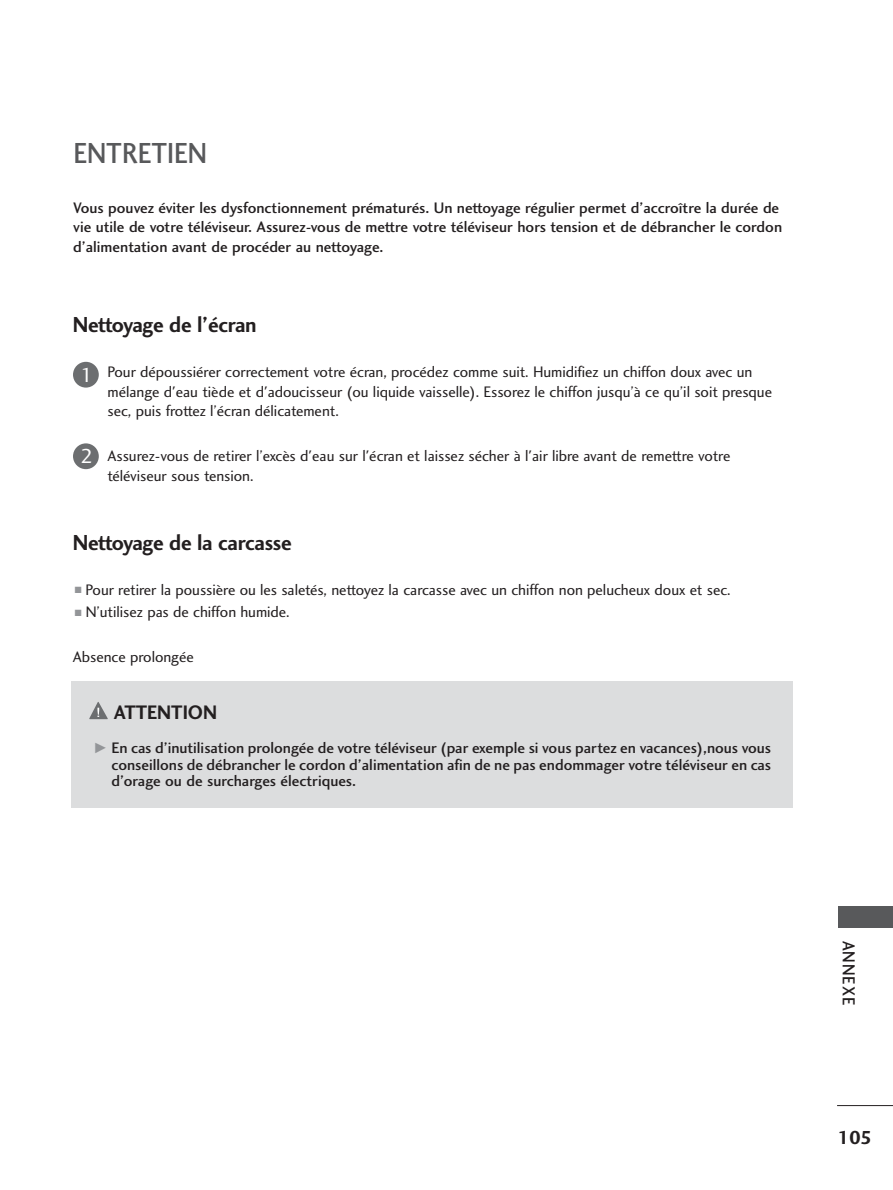
<style>
.page{position:relative;width:893px;height:1190px;background:#fff}
.page>*{position:absolute;margin:0;border:0;box-sizing:border-box;transform-origin:0 0}
.t1{font:30px "Charlotte Sans Medium Plain";color:#58595b;scale:.9 1}
.t2{font:22.5px "Charlotte Sans Bold Plain";letter-spacing:-.01em;color:#231f20;scale:.95 1}
.t3{font:21px "Charlotte Sans Book Plain";color:#fff}
.t4{font:20.25px "Charlotte Sans Bold Plain";color:#231f20;scale:.95 1}
.t5{font:19.5px "Charlotte Sans Bold Plain";color:#231f20}
.t6{font:18px "Charlotte Sans Medium Plain";letter-spacing:.06em;color:#231f20;scale:.9 1}
.t7{font:15.75px/19.5px "Charlotte Sans Book Plain";letter-spacing:-.005em;color:#231f20}
.t8{font:15.75px/19.5px "Charlotte Sans Medium Plain";color:#231f20}
.s1{color:#939598}
.s2{font-family:"FZDING33";font-size:12px;color:#939598}
</style>
<div class="page">
<hr style="left:837px;top:1105px;width:55px;height:1px;background:#231f20">
<div style="left:838px;top:906px;width:54px;height:21px;background:#58595b"></div>
<div style="left:71px;top:681px;width:722px;height:127px;background:#dcddde"></div>
<svg style="left:89px;top:702px;width:19px;height:17px"></svg>
<div style="left:73px;top:362px;width:26px;height:25px;background:#6c6e70;border-radius:50%"></div>
<div style="left:73px;top:443px;width:26px;height:26px;background:#6c6e70;border-radius:50%"></div>
<h1 class="t1" style="left:73px;top:142px;width:150px">ENTRETIEN</h1>
<p class="t8" style="left:73px;top:199px;width:710px">Vous pouvez éviter les dysfonctionnement prématurés. Un nettoyage régulier permet d’accroître la durée de vie utile de votre téléviseur. Assurez-vous de mettre votre téléviseur hors tension et de débrancher le cordon d’alimentation avant de procéder au nettoyage.</p>
<h2 class="t2" style="left:73px;top:316px;width:195px">Nettoyage de l’écran</h2>
<p class="t7" style="left:107px;top:364px;width:666px">Pour dépoussiérer correctement votre écran, procédez comme suit. Humidifiez un chiffon doux avec un mélange d'eau tiède et d'adoucisseur (ou liquide vaisselle). Essorez le chiffon jusqu’à ce qu’il soit presque sec, puis frottez l’écran délicatement.</p>
<p class="t7" style="left:107px;top:448px;width:624px">Assurez-vous de retirer l’excès d'eau sur l'écran et laissez sécher à l'air libre avant de remettre votre téléviseur sous tension.</p>
<h3 class="t3" style="left:80px;top:366px;width:14px">1</h3>
<h3 class="t3" style="left:80px;top:448px;width:14px">2</h3>
<h2 class="t2" style="left:73px;top:534px;width:232px">Nettoyage de la carcasse</h2>
<p class="t7" style="left:75px;top:581px;width:657px"><span class="s1">■</span> Pour retirer la poussière ou les saletés, nettoyez la carcasse avec un chiffon non pelucheux doux et sec.</p>
<p class="t7" style="left:75px;top:603px;width:216px"><span class="s1">■</span> N’utilisez pas de chiffon humide.</p>
<p class="t7" style="left:73px;top:648px;width:122px">Absence prolongée</p>
<p class="t4" style="left:114px;top:704px;width:110px">ATTENTION</p>
<p class="t8" style="left:111px;top:741px;width:661px;line-height:16.5px;text-align:justify;text-indent:-17px"><span class="s2">G</span> En cas d’inutilisation prolongée de votre téléviseur (par exemple si vous partez en vacances),nous vous conseillons de débrancher le cordon d’alimentation afin de ne pas endommager votre téléviseur en cas d’orage ou de surcharges électriques.</p>
<p class="t6" style="left:855px;top:940px;width:73px;rotate:90deg">ANNEXE</p>
<p class="t5" style="left:837px;top:1129px;width:36px">105</p>
</div>
